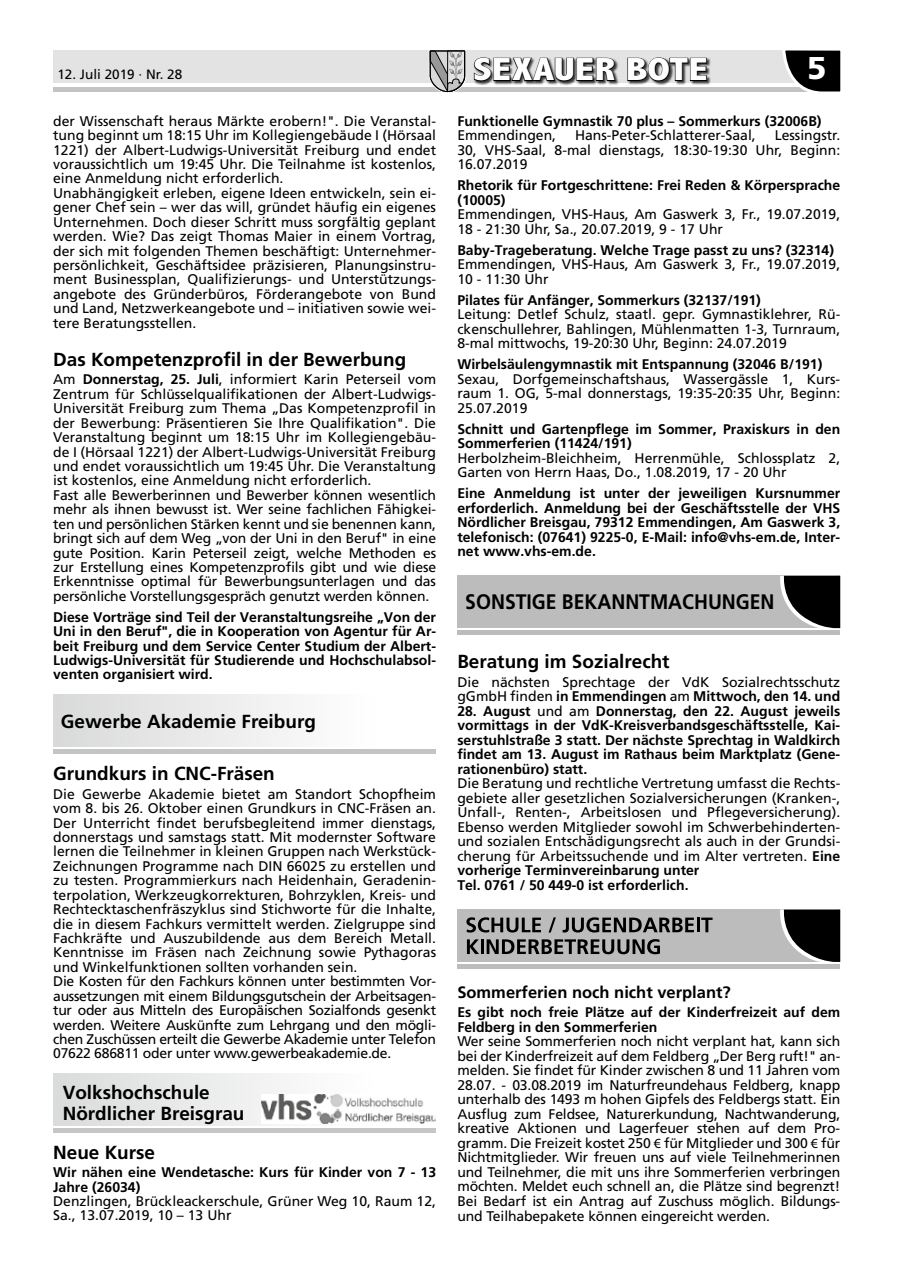
<style>
.page{position:relative;width:902px;height:1280px;background:#fff}
.page>*{position:absolute;margin:0;border:0;box-sizing:border-box;transform-origin:0 0}
.t1{font:800 condensed 32.25px "Abadi";letter-spacing:.01em;color:#fff;scale:1.26 1}
.t2{font:900 31.5px "Frutiger";color:#fff}
.t3{font:700 21px "Frutiger";color:#000;scale:.92 1}
.t4{font:700 18.9px/21px "Frutiger";color:#000}
.t5{font:700 16.5px "Frutiger";color:#000}
.t6{font:13.95px/14.4px "Frutiger";color:#000}
.t7{font:700 13.95px/14.5px "Frutiger";color:#000}
.t8{font:13.5px "Frutiger";color:#000}
.s1{font-weight:700}
.s2{font-weight:400}
.s3{font-family:"Myriad Pro"}
</style>
<div class="page">
<hr style="left:53px;top:87px;width:787px;height:4px;background:#c4c4c4">
<div style="left:53px;top:51px;width:787px;height:32px;background:#e3e3e3"></div>
<svg style="left:780px;top:50px;width:61px;height:42px"></svg>
<svg style="left:429px;top:50px;width:37px;height:43px"></svg>
<div style="left:474px;top:57px;width:237px;height:28px;background:#000;opacity:.75"></div>
<svg style="left:473px;top:57px;width:143px;height:25px"></svg>
<svg style="left:626px;top:57px;width:81px;height:25px"></svg>
<div style="left:53px;top:695px;width:383px;height:52px;background:linear-gradient(to right,#dadada,#fff)"></div>
<div style="left:53px;top:749px;width:383px;height:5px;background:#c4c4c4"></div>
<div style="left:53px;top:1074px;width:383px;height:52px;background:linear-gradient(to right,#dbdcdc,#fff)"></div>
<div style="left:53px;top:1128px;width:383px;height:5px;background:#c6c6c6"></div>
<img style="left:262px;top:1094px;width:174px;height:29px">
<div style="left:457px;top:576px;width:383px;height:52px;background:#bcbcbc"></div>
<hr style="left:457px;top:631px;width:383px;height:4px;background:#bcbcbc">
<svg style="left:777px;top:576px;width:63px;height:55px"></svg>
<div style="left:457px;top:909px;width:383px;height:53px;background:#bcbcbc"></div>
<div style="left:457px;top:964px;width:383px;height:5px;background:#bcbcbc"></div>
<svg style="left:466px;top:917px;width:75px;height:15px"></svg>
<svg style="left:548px;top:917px;width:8px;height:15px"></svg>
<svg style="left:562px;top:917px;width:131px;height:15px"></svg>
<hr style="left:696px;top:918px;width:3px;height:14px;background:#000">
<svg style="left:701px;top:918px;width:11px;height:14px"></svg>
<svg style="left:467px;top:939px;width:12px;height:15px"></svg>
<hr style="left:480px;top:939px;width:3px;height:15px;background:#000">
<svg style="left:486px;top:939px;width:174px;height:15px"></svg>
<svg style="left:780px;top:909px;width:60px;height:53px"></svg>
<p class="t8" style="left:57px;top:66px;width:126px">12. Juli 2019 · Nr. 28</p>
<h1 class="t1" style="left:473px;top:52px;width:188px">SEXAUER BOTE</h1>
<h2 class="t2" style="left:807px;top:49px;width:21px">5</h2>
<p class="t6" style="left:53px;top:114px;width:384px">der Wissenschaft heraus Märkte erobern!". Die Veranstal&shy;tung beginnt um 18:15 Uhr im Kollegiengebäude I (Hörsaal 1221) der Albert-Ludwigs-Universität Freiburg und endet voraussichtlich um 19:45 Uhr. Die Teilnahme ist kostenlos, eine Anmeldung nicht erforderlich.<br>Unabhängigkeit erleben, eigene Ideen entwickeln, sein ei&shy;gener Chef sein – wer das will, gründet häufig ein eigenes Unternehmen. Doch dieser Schritt muss sorgfältig geplant werden. Wie? Das zeigt Thomas Maier in einem Vortrag, der sich mit folgenden Themen beschäftigt: Unternehmer&shy;persönlichkeit, Geschäftsidee präzisieren, Planungsinstru&shy;ment Businessplan, Qualifizierungs- und Unterstützungs&shy;angebote des Gründerbüros, Förderangebote von Bund und Land, Netzwerkeangebote und – initiativen sowie wei&shy;tere Beratungsstellen.</p>
<h3 class="t4" style="left:53px;top:348px;width:354px">Das Kompetenzprofil in der Bewerbung</h3>
<p class="t6" style="left:53px;top:372px;width:384px">Am <span class="s1">Donnerstag, 25. Juli</span>, informiert Karin Peterseil vom Zentrum für Schlüsselqualifikationen der Albert-Ludwigs-Universität Freiburg zum Thema „Das Kompetenzprofil in der Bewerbung: Präsentieren Sie Ihre Qualifikation". Die Veranstaltung beginnt um 18:15 Uhr im Kollegiengebäu&shy;de I (Hörsaal 1221) der Albert-Ludwigs-Universität Freiburg und endet voraussichtlich um 19:45 Uhr. Die Veranstaltung ist kostenlos, eine Anmeldung nicht erforderlich.<br>Fast alle Bewerberinnen und Bewerber können wesentlich mehr als ihnen bewusst ist. Wer seine fachlichen Fähigkei&shy;ten und persönlichen Stärken kennt und sie benennen kann, bringt sich auf dem Weg „von der Uni in den Beruf" in eine gute Position. Karin Peterseil zeigt, welche Methoden es zur Erstellung eines Kompetenzprofils gibt und wie diese Erkenntnisse optimal für Bewerbungsunterlagen und das persönliche Vorstellungsgespräch genutzt werden können.</p>
<p class="t7" style="left:53px;top:609px;width:384px;text-align:justify">Diese Vorträge sind Teil der Veranstaltungsreihe „Von der uni in den Beruf", die in Kooperation von agentur für ar&shy;beit Freiburg und dem Service Center Studium der albert-Ludwigs-universität für Studierende und Hochschulabsol&shy;venten organisiert wird.</p>
<h3 class="t4" style="left:61px;top:711px;width:256px">Gewerbe Akademie Freiburg</h3>
<h3 class="t4" style="left:53px;top:763px;width:223px">Grundkurs in CNC-Fräsen</h3>
<p class="t6" style="left:53px;top:786px;width:384px">Die Gewerbe Akademie bietet am Standort Schopfheim vom 8. bis 26. Oktober einen Grundkurs in CNC-Fräsen an.<br>Der Unterricht findet berufsbegleitend immer dienstags, donnerstags und samstags statt. Mit modernster Software lernen die Teilnehmer in kleinen Gruppen nach Werkstück-Zeichnungen Programme nach DIN 66025 zu erstellen und zu testen. Programmierkurs nach Heidenhain, Geradenin&shy;terpolation, Werkzeugkorrekturen, Bohrzyklen, Kreis- und Rechtecktaschenfräszyklus sind Stichworte für die Inhalte, die in diesem Fachkurs vermittelt werden. Zielgruppe sind Fachkräfte und Auszubildende aus dem Bereich Metall.<br>Kenntnisse im Fräsen nach Zeichnung sowie Pythagoras und Winkelfunktionen sollten vorhanden sein.<br>Die Kosten für den Fachkurs können unter bestimmten Vor&shy;aussetzungen mit einem Bildungsgutschein der Arbeitsagen&shy;tur oder aus Mitteln des Europäischen Sozialfonds gesenkt werden. Weitere Auskünfte zum Lehrgang und den mögli&shy;chen Zuschüssen erteilt die Gewerbe Akademie unter Telefon 07622 686811 oder unter www.gewerbeakademie.de.</p>
<h3 class="t4" style="left:63px;top:1082px;width:183px">Volkshochschule<br>Nördlicher Breisgrau</h3>
<h3 class="t4" style="left:53px;top:1141px;width:103px">Neue Kurse</h3>
<p class="t7" style="left:53px;top:1165px;width:384px">Wir nähen eine Wendetasche: Kurs für Kinder von 7 - 13<br>Jahre (26034)</p>
<p class="t6" style="left:53px;top:1194px;width:384px">Denzlingen, Brückleackerschule, Grüner Weg 10, Raum 12,<br>Sa., 13.07.2019, 10 – 13 Uhr</p>
<p class="t7" style="left:457px;top:113px;width:365px">Funktionelle Gymnastik 70 plus – Sommerkurs (32006B)</p>
<p class="t6" style="left:457px;top:128px;width:100px">Emmendingen,</p>
<p class="t6" style="left:575px;top:128px;width:182px">Hans-Peter-Schlatterer-Saal,</p>
<p class="t6" style="left:457px;top:128px;width:384px;text-align:justify;text-indent:317px">Lessingstr.<br>30, VHS-Saal, 8-mal dienstags, 18:30-19:30 Uhr, Beginn:<br>16.07.2019</p>
<p class="t7" style="left:457px;top:178px;width:384px">Rhetorik für Fortgeschrittene: Frei Reden &amp; Körpersprache (10005)</p>
<p class="t6" style="left:457px;top:207px;width:384px">Emmendingen, VHS-Haus, Am Gaswerk 3, Fr., 19.07.2019,<br>18 - 21:30 Uhr, Sa., 20.07.2019, 9 - 17 Uhr</p>
<p class="t7" style="left:457px;top:242px;width:378px">Baby-Trageberatung. Welche Trage passt zu uns? (32314)</p>
<p class="t6" style="left:457px;top:257px;width:384px">Emmendingen, VHS-Haus, Am Gaswerk 3, Fr., 19.07.2019,<br>10 - 11:30 Uhr</p>
<p class="t7" style="left:457px;top:292px;width:305px">Pilates für anfänger, Sommerkurs (32137/191)</p>
<p class="t6" style="left:457px;top:307px;width:384px;text-align:justify">Leitung: Detlef Schulz, staatl. gepr. Gymnastiklehrer, Rü&shy;ckenschullehrer, Bahlingen, Mühlenmatten 1-3, Turnraum, 8-mal mittwochs, 19-20:30 Uhr, Beginn: 24.07.2019</p>
<p class="t7" style="left:457px;top:357px;width:366px">Wirbelsäulengymnastik mit entspannung (32046 B/191)</p>
<p class="t6" style="left:457px;top:371px;width:384px;text-align:justify">Sexau, Dorfgemeinschaftshaus, Wassergässle 1, Kurs&shy;raum 1. OG, 5-mal donnerstags, 19:35-20:35 Uhr, Beginn:<br>25.07.2019</p>
<p class="t7" style="left:457px;top:421px;width:384px">Schnitt und Gartenpflege im Sommer, Praxiskurs in den<br>Sommerferien (11424/191)</p>
<p class="t6" style="left:457px;top:450px;width:384px">Herbolzheim-Bleichheim, Herrenmühle, Schlossplatz 2,<br>Garten von Herrn Haas, Do., 1.08.2019, 17 - 20 Uhr</p>
<p class="t7" style="left:457px;top:486px;width:384px;text-align:justify">eine anmeldung ist unter der jeweiligen Kursnummer erforderlich. anmeldung bei der Geschäftsstelle der VHS Nördlicher Breisgau, 79312 emmendingen, am Gaswerk 3, telefonisch: (07641) 9225-0, e-Mail: info@vhs-em.de, Inter&shy;net www.vhs-em.de.</p>
<h3 class="t3" style="left:465px;top:589px;width:338px">SONSTIGE BEKANNTMACHUNGEN</h3>
<h3 class="t4" style="left:457px;top:651px;width:214px">Beratung im Sozialrecht</h3>
<p class="t6" style="left:457px;top:674px;width:384px">Die nächsten Sprechtage der VdK Sozialrechtsschutz gGmbH finden <span class="s1">in emmendingen</span> am <span class="s1">Mittwoch, den 14. und</span></p>
<p class="t7" style="left:457px;top:703px;width:384px;text-align:justify">28. august <span class="s2">und am</span> Donnerstag, den 22. august jeweils vormittags in der VdK-Kreisverbandsgeschäftsstelle, Kai&shy;serstuhlstraße 3 statt. Der nächste Sprechtag in Waldkirch findet am 13. august im Rathaus beim Marktplatz (Gene&shy;rationenbüro) statt.</p>
<p class="t6" style="left:457px;top:776px;width:384px">Die Beratung und rechtliche Vertretung umfasst die Rechts&shy;gebiete aller gesetzlichen Sozialversicherungen (Kranken-, Unfall-, Renten-, Arbeitslosen und Pflegeversicherung).<br>Ebenso werden Mitglieder sowohl im Schwerbehinderten&shy;und sozialen Entschädigungsrecht als auch in der Grundsi&shy;cherung für Arbeitssuchende und im Alter vertreten. <span class="s1">eine vorherige Terminvereinbarung unter<br>Tel. 0761 / 50 449-0 ist erforderlich.</span></p>
<p class="t5" style="left:457px;top:983px;width:275px">Sommerferien noch nicht verplant?</p>
<p class="t7" style="left:457px;top:1005px;width:384px">es gibt noch freie Plätze auf der Kinderfreizeit auf dem<br>Feldberg in den Sommerferien</p>
<p class="t6" style="left:457px;top:1034px;width:384px;text-align:justify">Wer seine Sommerferien noch nicht verplant hat, kann sich bei der Kinderfreizeit auf dem Feldberg „Der Berg ruft!" an&shy;melden. Sie findet für Kinder zwischen 8 und 11 Jahren vom 28.07. - 03.08.2019 im Naturfreundehaus Feldberg, knapp unterhalb des 1493 m hohen Gipfels des Feldbergs statt. Ein Ausflug zum Feldsee, Naturerkundung, Nachtwanderung, kreative Aktionen und Lagerfeuer stehen auf dem Pro&shy;gramm. Die Freizeit kostet 250 <span class="s3">€</span> für Mitglieder und 300 <span class="s3">€</span> für Nichtmitglieder. Wir freuen uns auf viele Teilnehmerinnen und Teilnehmer, die mit uns ihre Sommerferien verbringen möchten. Meldet euch schnell an, die Plätze sind begrenzt!<br>Bei Bedarf ist ein Antrag auf Zuschuss möglich. Bildungs&shy;und Teilhabepakete können eingereicht werden.</p>
</div>
